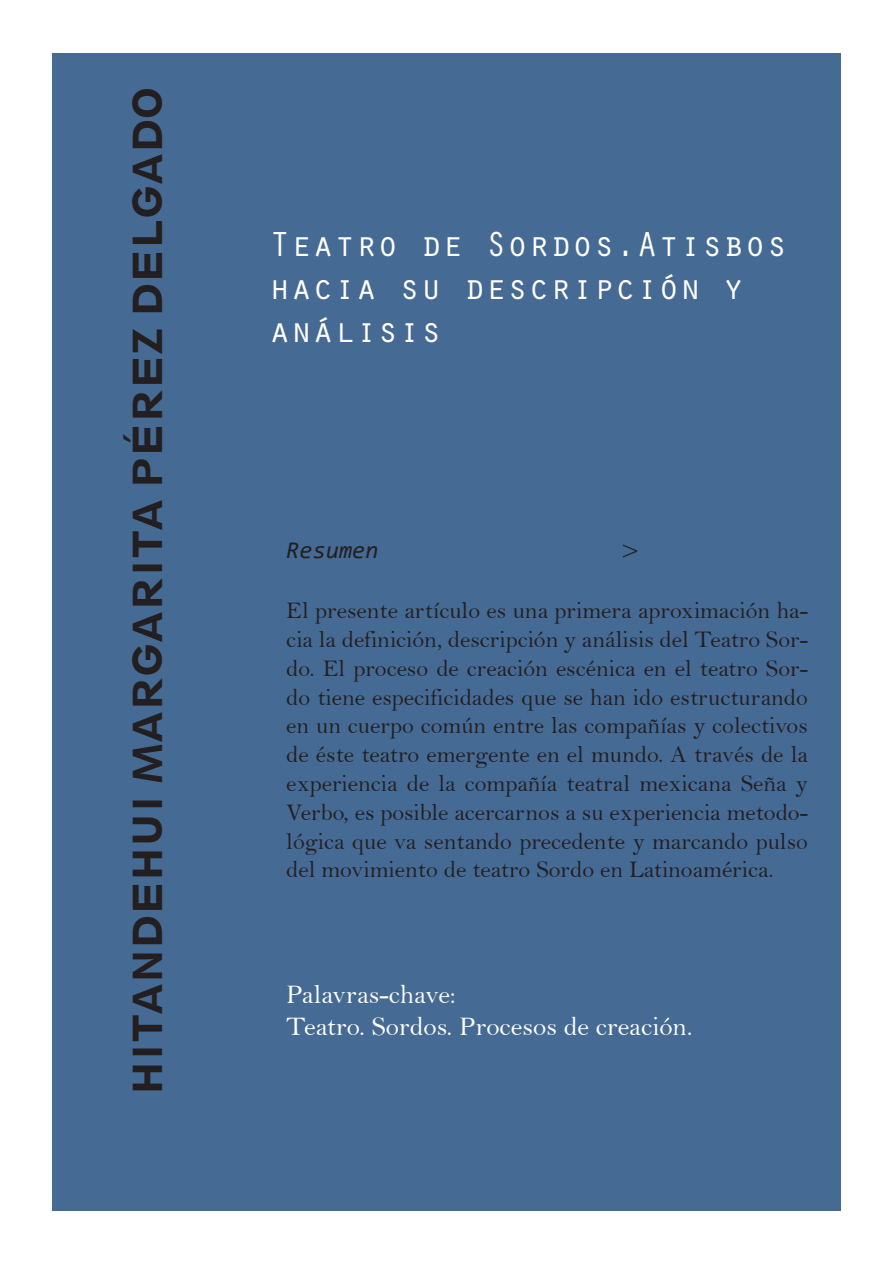
<style>
.page{position:relative;width:893px;height:1263px;background:#fff}
.page>*{position:absolute;margin:0;border:0;box-sizing:border-box;transform-origin:0 0}
.t1{font:800 37.5px "Geometric 212 BT";color:#231f20}
.t2{font:36px/43.2px "Orator Std";color:#fff}
.t3{font:27px/32.4px "Bell";color:#fff}
.t4{font:27px "Bell";color:#231f20}
.t5{font:24px/28.8px "Bell";color:#231f20;text-align:justify}
.t6{font:italic 24px "Consolas";color:#231f20}
</style>
<div class="page">
<div style="left:52px;top:53px;width:789px;height:1158px;background:#456a94"></div>
<h1 class="t1" style="left:124px;top:1095px;width:1010px;rotate:-90deg">Hitandeh ui Margarita Pérez Delgado</h1>
<h2 class="t2" style="left:269px;top:221px;width:520px">Teatro de Sordos.Atisbos hacia su descripción y análisis</h2>
<p class="t6" style="left:286px;top:534px;width:94px">Resumen</p>
<p class="t4" style="left:621px;top:533px;width:20px">&gt;</p>
<p class="t5" style="left:286px;top:596px;width:523px">El presente artículo es una primera aproximación ha&shy;cia la definición, descripción y análisis del Teatro Sor&shy;do. El proceso de creación escénica en el teatro Sor&shy;do tiene especificidades que se han ido estructurando en un cuerpo común entre las compañías y colectivos de éste teatro emergente en el mundo. A través de la experiencia de la compañía teatral mexicana Seña y Verbo, es posible acercarnos a su experiencia metodo&shy;lógica que va sentando precedente y marcando pulso del movimiento de teatro Sordo en Latinoamérica.</p>
<p class="t3" style="left:286px;top:978px;width:408px">Palavras-chave:<br>Teatro. Sordos. Procesos de creación.</p>
</div>
